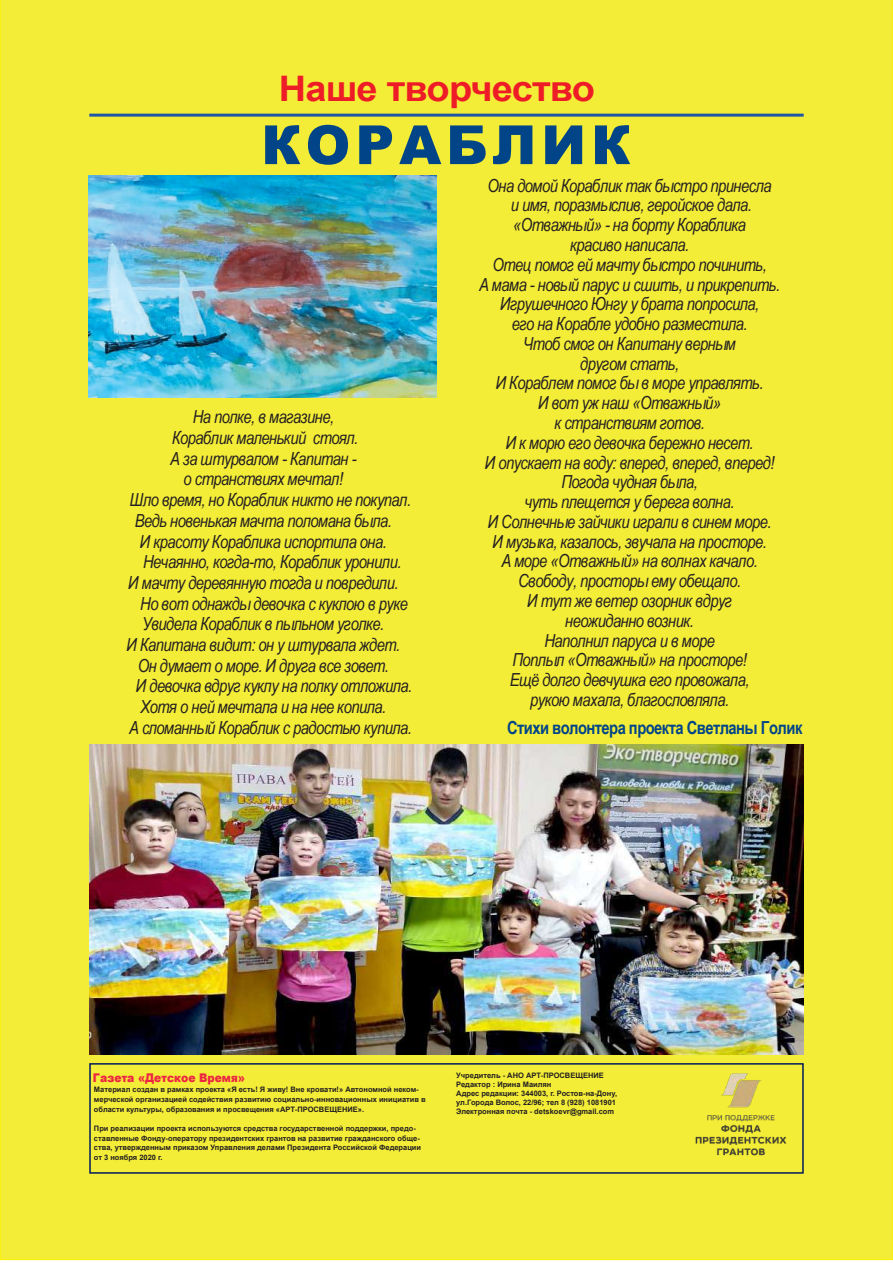
<style>
.page{position:relative;width:893px;height:1263px;background:#fff}
.page>*{position:absolute;margin:0;border:0;box-sizing:border-box;transform-origin:0 0}
.t1{font:900 54px "Arial";letter-spacing:.09em;color:#014588}
.t2{font:700 35.25px "Arial";letter-spacing:-.02em;color:#ee1c27;scale:1.08 1}
.t3{font:italic 18px/19.8px "Arial Narrow";letter-spacing:-.03em;color:#231f20;text-align:center}
.t4{font:700 18px "Arial Narrow";letter-spacing:-.03em;color:#014588}
.t5{font:900 12px "Arial";color:#ed2542;scale:.9 1}
.t6{font:700 7.5px/9.6px "Arial";color:#231f20}
</style>
<div class="page">
<div style="left:0;top:0;width:893px;height:1260px;background:#f4ed38"></div>
<div style="left:89px;top:1063px;width:715px;height:111px;border:2px solid #011b5d"></div>
<hr style="left:89px;top:114px;width:715px;height:3px;background:#2056a5">
<img style="left:689px;top:1073px;width:104px;height:88px">
<img style="left:89px;top:175px;width:348px;height:223px">
<img style="left:90px;top:744px;width:714px;height:310px">
<h2 class="t2" style="left:279px;top:65px;width:294px">Наше творчество</h2>
<h1 class="t1" style="left:261px;top:106px;width:371px">КОРАБЛИК</h1>
<p class="t3" style="left:193px;top:407px;width:143px">На полке, в магазине,</p>
<p class="t3" style="left:172px;top:428px;width:188px">Кораблик маленький стоял.</p>
<p class="t3" style="left:170px;top:448px;width:188px">А за штурвалом - Капитан -</p>
<p class="t3" style="left:184px;top:469px;width:161px">о странствиях мечтал!</p>
<p class="t3" style="left:130px;top:490px;width:283px">Шло время, но Кораблик никто не покупал.</p>
<p class="t3" style="left:135px;top:510px;width:259px">Ведь новенькая мачта поломана была.</p>
<p class="t3" style="left:140px;top:531px;width:249px">И красоту Кораблика испортила она.</p>
<p class="t3" style="left:143px;top:552px;width:260px">Нечаянно, когда-то, Кораблик уронили.</p>
<p class="t3" style="left:128px;top:572px;width:272px">И мачту деревянную тогда и повредили.</p>
<p class="t3" style="left:140px;top:593px;width:269px">Но вот однажды девочка с куклою в руке</p>
<p class="t3" style="left:142px;top:614px;width:243px">Увидела Кораблик в пыльном уголке.</p>
<p class="t3" style="left:127px;top:634px;width:275px">И Капитана видит: он у штурвала ждет.</p>
<p class="t3" style="left:138px;top:655px;width:253px">Он думает о море. И друга все зовет.</p>
<p class="t3" style="left:136px;top:676px;width:278px">И девочка вдруг куклу на полку отложила.</p>
<p class="t3" style="left:141px;top:696px;width:247px">Хотя о ней мечтала и на нее копила.</p>
<p class="t3" style="left:129px;top:717px;width:284px">А сломанный Кораблик с радостью купила.</p>
<p class="t3" style="left:479px;top:175px;width:303px">Она домой Кораблик так быстро принесла<br>и имя, поразмыслив, геройское дала. «Отважный» - на борту Кораблика<br>красиво написала.<br>Отец помог ей мачту быстро починить,<br>А мама - новый парус и сшить, и прикрепить.<br>Игрушечного Юнгу у брата попросила,<br>его на Корабле удобно разместила.<br>Чтоб смог он Капитану верным<br>другом стать,<br>И Кораблем помог бы в море управлять.<br>И вот уж наш «Отважный»<br>к странствиям готов.<br>И к морю его девочка бережно несет.<br>И опускает на воду: вперед, вперед, вперед!<br>Погода чудная была,<br>чуть плещется у берега волна.<br>И Солнечные зайчики играли в синем море.<br>И музыка, казалось, звучала на просторе.<br>А море «Отважный» на волнах качало.<br>Свободу, просторы ему обещало.<br>И тут же ветер озорник вдруг<br>неожиданно возник.<br>Наполнил паруса и в море<br>Поплыл «Отважный» на просторе!<br>Ещё долго девчушка его провожала,<br>рукою махала, благословляла.</p>
<p class="t4" style="left:507px;top:714px;width:297px">Стихи волонтера проекта Светланы Голик</p>
<p class="t5" style="left:93px;top:1068px;width:171px">Газета «Детское Время»</p>
<p class="t6" style="left:94px;top:1085px;width:326px">Материал создан в рамках проекта «Я есть! Я живу! Вне кровати!» Автономной неком-</p>
<p class="t6" style="left:94px;top:1095px;width:333px">мерческой организацией содействия развитию социально-инновационных инициатив в области культуры, образования и просвещения «АРТ-ПРОСВЕЩЕНИЕ».</p>
<p class="t6" style="left:94px;top:1124px;width:329px">При реализации проекта используются средства государственной поддержки, предо&shy;ставленные Фонду-оператору президентских грантов на развитие гражданского обще&shy;ства, утвержденным приказом Управления делами Президента Российской Федерации от 3 ноября 2020 г.</p>
<p class="t6" style="left:456px;top:1071px;width:162px;line-height:9px">Учредитель - АНО АРТ-ПРОСВЕЩЕНИЕ Редактор : Ирина Маилян<br>Адрес редакции: 344003, г. Ростов-на-Дону, ул.Города Волос, 22/96; тел 8 (928) 1081901<br>Электронная почта - detskoevr@gmail.com</p>
</div>
